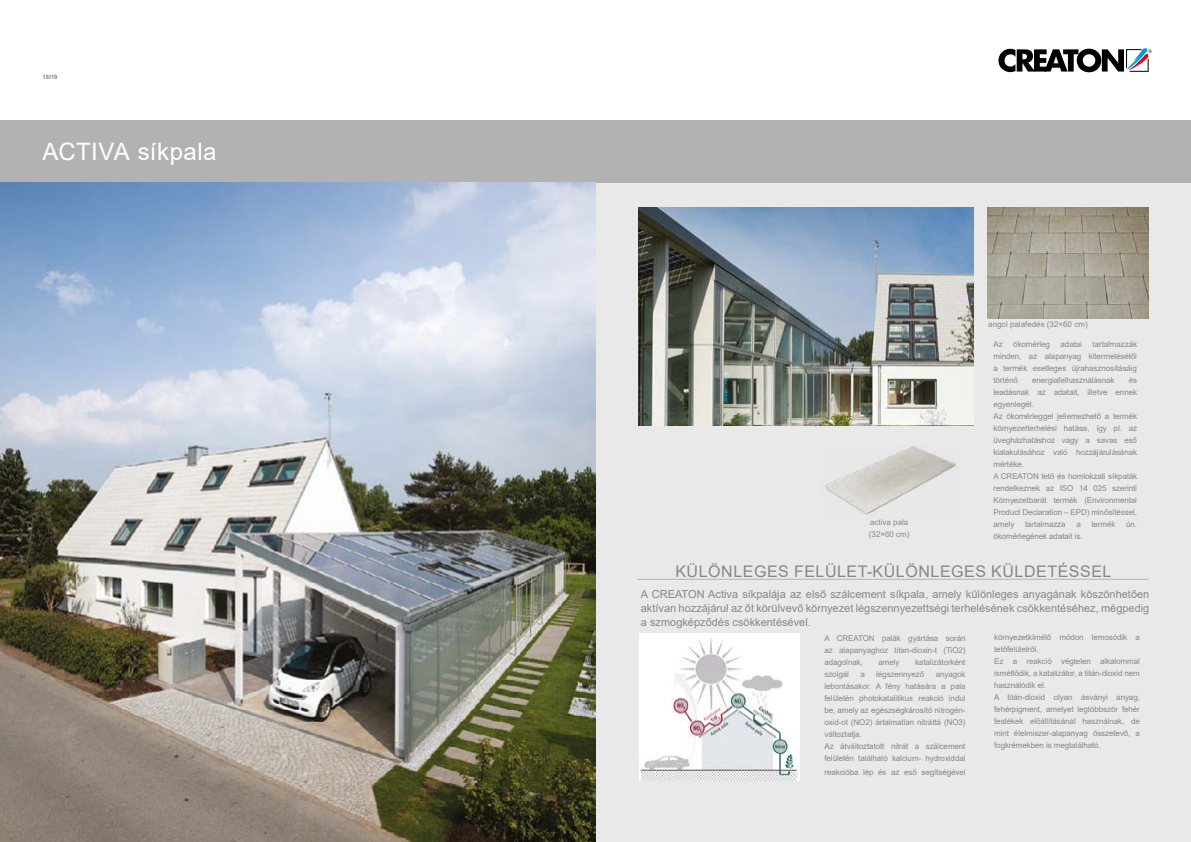
<style>
.page{position:relative;width:1191px;height:842px;background:#fff}
.page>*{position:absolute;margin:0;border:0;box-sizing:border-box;transform-origin:0 0}
.t1{font:24px "Arial";letter-spacing:.02em;color:#fff}
.t2{font:16px "Arial";letter-spacing:.035em;color:#878787}
.t3{font:11px/14px "Arial";color:#878787;text-align:justify}
.t4{font:8px/12px "Arial";letter-spacing:-.01em;color:#878787}
.t5{font:700 6px "Arial";letter-spacing:-.005em;color:#878787}
</style>
<div class="page">
<div style="left:0;top:120px;width:1191px;height:63px;background:#b3b2b2"></div>
<svg style="left:998px;top:48px;width:153px;height:24px"></svg>
<div style="left:0;top:184px;width:1191px;height:658px;background:#e9e9e9"></div>
<img style="left:987px;top:208px;width:161px;height:110px">
<img style="left:638px;top:208px;width:335px;height:217px">
<img style="left:639px;top:634px;width:160px;height:146px">
<hr style="left:637px;top:579px;width:511px;height:1px;background:#b3b2b2">
<img style="left:0;top:183px;width:595px;height:659px">
<img style="left:824px;top:446px;width:132px;height:69px">
<p class="t5" style="left:43px;top:73px;width:17px">18I19</p>
<h1 class="t1" style="left:43px;top:135px;width:175px">ACTIVA síkpala</h1>
<p class="t4" style="left:869px;top:516px;width:42px">activa pala (32×60 cm)</p>
<p class="t4" style="left:988px;top:318px;width:101px">angol palafedés (32×60 cm)</p>
<p class="t4" style="left:993px;top:338px;width:11px">Az</p>
<p class="t4" style="left:1013px;top:338px;width:38px">ökomérleg</p>
<p class="t4" style="left:1060px;top:338px;width:23px">adatai</p>
<p class="t4" style="left:993px;top:338px;width:145px;text-align:justify;text-indent:99px">tartalmazzák minden, az alapanyag kitermelésétől a termék esetleges újrahasznosításáig történő</p>
<p class="t4" style="left:1032px;top:374px;width:84px">energiafelhasználásnak</p>
<p class="t4" style="left:993px;top:374px;width:145px;text-indent:135px">és leadásnak az adatait, illetve ennek egyenlegét.<br>Az ökomérleggel jellemezhető a termék környezetterhelési hatása, így pl. az üvegházhatáshoz vagy a savas eső kialakulásához való hozzájárulásának mértéke.<br>A CREATON tető és homlokzati síkpalák rendelkeznek az ISO 14 025 szerinti<br>Környezetbarát termék (Environmental<br>Product Declaration – EPD) minősítéssel, amely</p>
<p class="t4" style="left:1025px;top:518px;width:42px">tartalmazza</p>
<p class="t4" style="left:1076px;top:518px;width:6px">a</p>
<p class="t4" style="left:1091px;top:518px;width:26px">termék</p>
<p class="t4" style="left:1126px;top:518px;width:12px">ún.</p>
<p class="t4" style="left:993px;top:530px;width:91px">ökomérlegének adatait is.</p>
<h2 class="t2" style="left:675px;top:561px;width:437px">KÜLÖNLEGES FELÜLET-KÜLÖNLEGES KÜLDETÉSSEL</h2>
<p class="t3" style="left:641px;top:587px;width:510px">A CREATON Activa síkpalája az első szálcement síkpala, amely különleges anyagának köszönhetően aktívan hozzájárul az őt körülvevő környezet légszennyezettségi terhelésének csökkentéséhez, mégpedig a szmogképződés csökkentésével.</p>
<p class="t4" style="left:824px;top:632px;width:143px;text-align:justify">A CREATON palák gyártása során az alapanyaghoz titan-dioxin-t (TiO2) adagolnak,</p>
<p class="t4" style="left:994px;top:631px;width:147px">környezetkímélő módon lemosódik a tetőfelületről.<br>Ez a reakció végtelen alkalommal ismétlődik, a katalizátor, a titán-dioxid nem használódik el.<br>A titán-dioxid olyan ásványi anyag, fehérpigment, amelyet legtöbbször fehér festékek előállításánál használnak, de mint élelmiszer-alapanyag összetevő, a fogkrémekben is megtalálható.</p>
<p class="t4" style="left:878px;top:656px;width:23px">amely</p>
<p class="t4" style="left:915px;top:656px;width:52px">katalizátorként</p>
<p class="t4" style="left:824px;top:668px;width:26px">szolgál</p>
<p class="t4" style="left:860px;top:668px;width:6px">a</p>
<p class="t4" style="left:876px;top:668px;width:50px">légszennyező</p>
<p class="t4" style="left:824px;top:668px;width:143px;text-indent:111px">anyagok lebontásakor. A fény hatására a pala felületén photokatalitikus reakció indul be, amely az egészségkárosító nitrogén&shy;oxid-ot (NO2) ártalmatlan nitráttá (NO3) változtatja.<br>Az átváltoztatott nitrát a szálcement felületén található kalcium- hydroxiddal</p>
<p class="t4" style="left:824px;top:766px;width:143px">reakcióba lép és az eső segítségével</p>
</div>
